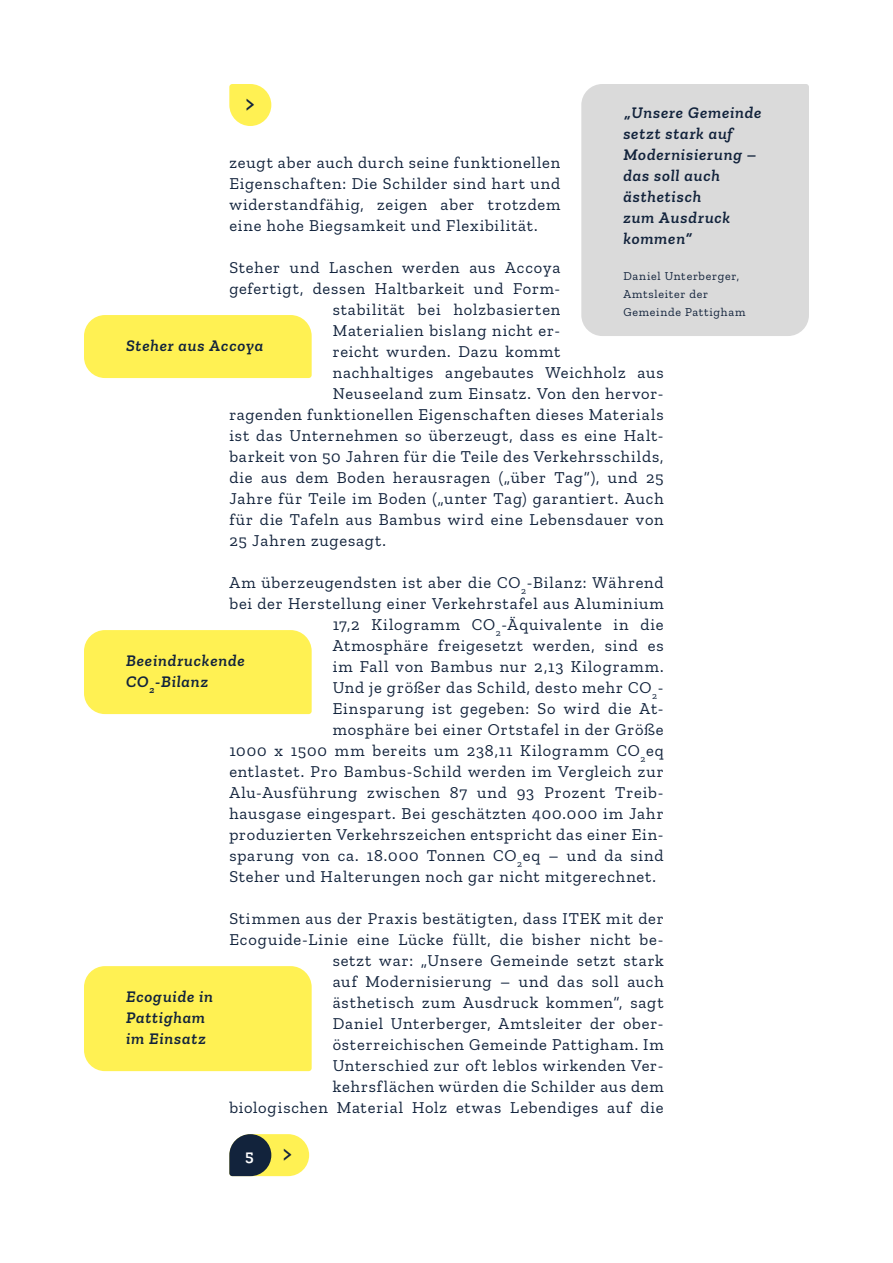
<style>
.page{position:relative;width:893px;height:1263px;background:#fff}
.page>*{position:absolute;margin:0;border:0;box-sizing:border-box;transform-origin:0 0}
.t1{font:600 22.5px "Zilla Slab";color:#12233c}
.t2{font:16.5px/21px "Zilla Slab";letter-spacing:.05em;color:#12233c;text-align:justify}
.t3{font:italic 600 16.5px/21px "Zilla Slab";letter-spacing:.05em;color:#12233c}
.t4{font:600 16.5px "Zilla Slab";color:#fff}
.t5{font:12px/18px "Zilla Slab";letter-spacing:.06em;color:#12233c}
</style>
<div class="page">
<svg style="left:229px;top:1134px;width:80px;height:42px;background:#979757"></svg>
<svg style="left:229px;top:84px;width:42px;height:42px;background:#fff36f"></svg>
<div style="left:581px;top:84px;width:228px;height:252px;background:#dadada"></div>
<div style="left:84px;top:315px;width:228px;height:63px;background:#fff153"></div>
<div style="left:84px;top:630px;width:228px;height:84px;background:#fff153"></div>
<div style="left:84px;top:966px;width:228px;height:105px;background:#fff153"></div>
<h1 class="t1" style="left:245px;top:91px;width:10px">&gt;</h1>
<p class="t3" style="left:623px;top:102px;width:140px">„Unsere Gemeinde setzt stark auf<br>Modernisierung – das soll auch ästhetisch<br>zum Ausdruck kommen“</p>
<p class="t5" style="left:623px;top:267px;width:124px">Daniel Unterberger,<br>Amtsleiter der<br>Gemeinde Pattigham</p>
<p class="t2" style="left:229px;top:152px;width:332px">zeugt aber auch durch seine funktionellen Eigenschaften: Die Schilder sind hart und widerstandfähig, zeigen aber trotzdem eine hohe Biegsamkeit und Flexibilität.</p>
<p class="t2" style="left:229px;top:257px;width:332px">Steher und Laschen werden aus Accoya</p>
<p class="t2" style="left:229px;top:278px;width:332px">gefertigt, dessen Haltbarkeit und Form-</p>
<p class="t2" style="left:333px;top:299px;width:229px">stabilität bei holzbasierten</p>
<p class="t2" style="left:333px;top:320px;width:229px">Materialien bislang nicht er-</p>
<p class="t2" style="left:333px;top:341px;width:229px">reicht wurden. Dazu kommt</p>
<p class="t2" style="left:333px;top:362px;width:332px">nachhaltiges angebautes Weichholz aus</p>
<p class="t2" style="left:333px;top:383px;width:332px">Neuseeland zum Einsatz. Von den hervor-</p>
<p class="t2" style="left:229px;top:404px;width:436px">ragenden funktionellen Eigenschaften dieses Materials</p>
<p class="t2" style="left:229px;top:425px;width:436px">ist das Unternehmen so überzeugt, dass es eine Halt-</p>
<p class="t2" style="left:229px;top:446px;width:436px">barkeit von 50 Jahren für die Teile des Verkehrsschilds,</p>
<p class="t2" style="left:229px;top:467px;width:436px">die aus dem Boden herausragen („über Tag“), und 25</p>
<p class="t2" style="left:229px;top:488px;width:436px">Jahre für Teile im Boden („unter Tag) garantiert. Auch</p>
<p class="t2" style="left:229px;top:509px;width:436px">für die Tafeln aus Bambus wird eine Lebensdauer von</p>
<p class="t2" style="left:229px;top:530px;width:158px">25 Jahren zugesagt.</p>
<p class="t2" style="left:229px;top:572px;width:436px">Am überzeugendsten ist aber die CO<sub>2</sub>-Bilanz: Während</p>
<p class="t2" style="left:229px;top:593px;width:436px">bei der Herstellung einer Verkehrstafel aus Aluminium</p>
<p class="t2" style="left:333px;top:614px;width:332px">17,2 Kilogramm CO<sub>2</sub>-Äquivalente in die</p>
<p class="t2" style="left:333px;top:635px;width:332px">Atmosphäre freigesetzt werden, sind es</p>
<p class="t2" style="left:333px;top:656px;width:332px">im Fall von Bambus nur 2,13 Kilogramm.</p>
<p class="t2" style="left:333px;top:677px;width:332px">Und je größer das Schild, desto mehr CO<sub>2</sub>-</p>
<p class="t2" style="left:333px;top:698px;width:332px">Einsparung ist gegeben: So wird die At-</p>
<p class="t2" style="left:333px;top:719px;width:332px">mosphäre bei einer Ortstafel in der Größe</p>
<p class="t2" style="left:229px;top:740px;width:436px">1000 x 1500 mm bereits um 238,11 Kilogramm CO<sub>2</sub>eq</p>
<p class="t2" style="left:229px;top:761px;width:436px">entlastet. Pro Bambus-Schild werden im Vergleich zur</p>
<p class="t2" style="left:229px;top:782px;width:436px">Alu-Ausführung zwischen 87 und 93 Prozent Treib-</p>
<p class="t2" style="left:229px;top:803px;width:436px">hausgase eingespart. Bei geschätzten 400.000 im Jahr</p>
<p class="t2" style="left:229px;top:824px;width:436px">produzierten Verkehrszeichen entspricht das einer Ein-</p>
<p class="t2" style="left:229px;top:845px;width:436px">sparung von ca. 18.000 Tonnen CO<sub>2</sub>eq – und da sind</p>
<p class="t2" style="left:229px;top:866px;width:428px">Steher und Halterungen noch gar nicht mitgerechnet.</p>
<p class="t2" style="left:229px;top:908px;width:436px;text-align:right">Stimmen aus der Praxis bestätigten, dass ITEK mit der Ecoguide-Linie eine Lücke füllt, die bisher nicht be&shy;setzt war: „Unsere Gemeinde setzt stark<br>auf Modernisierung – und das soll auch<br>ästhetisch zum Ausdruck kommen“, sagt<br>Daniel Unterberger, Amtsleiter der ober&shy;österreichischen Gemeinde Pattigham. Im<br>Unterschied zur oft leblos wirkenden Ver&shy;kehrsflächen würden die Schilder aus dem<br>biologischen Material Holz etwas Lebendiges auf die</p>
<p class="t3" style="left:126px;top:335px;width:139px">Steher aus Accoya</p>
<p class="t3" style="left:126px;top:650px;width:120px">Beeindruckende<br>CO<sub>2</sub>-Bilanz</p>
<p class="t3" style="left:126px;top:986px;width:89px">Ecoguide in<br>Pattigham im Einsatz</p>
<p class="t4" style="left:245px;top:1146px;width:10px">5</p>
<h1 class="t1" style="left:283px;top:1141px;width:10px">&gt;</h1>
</div>
